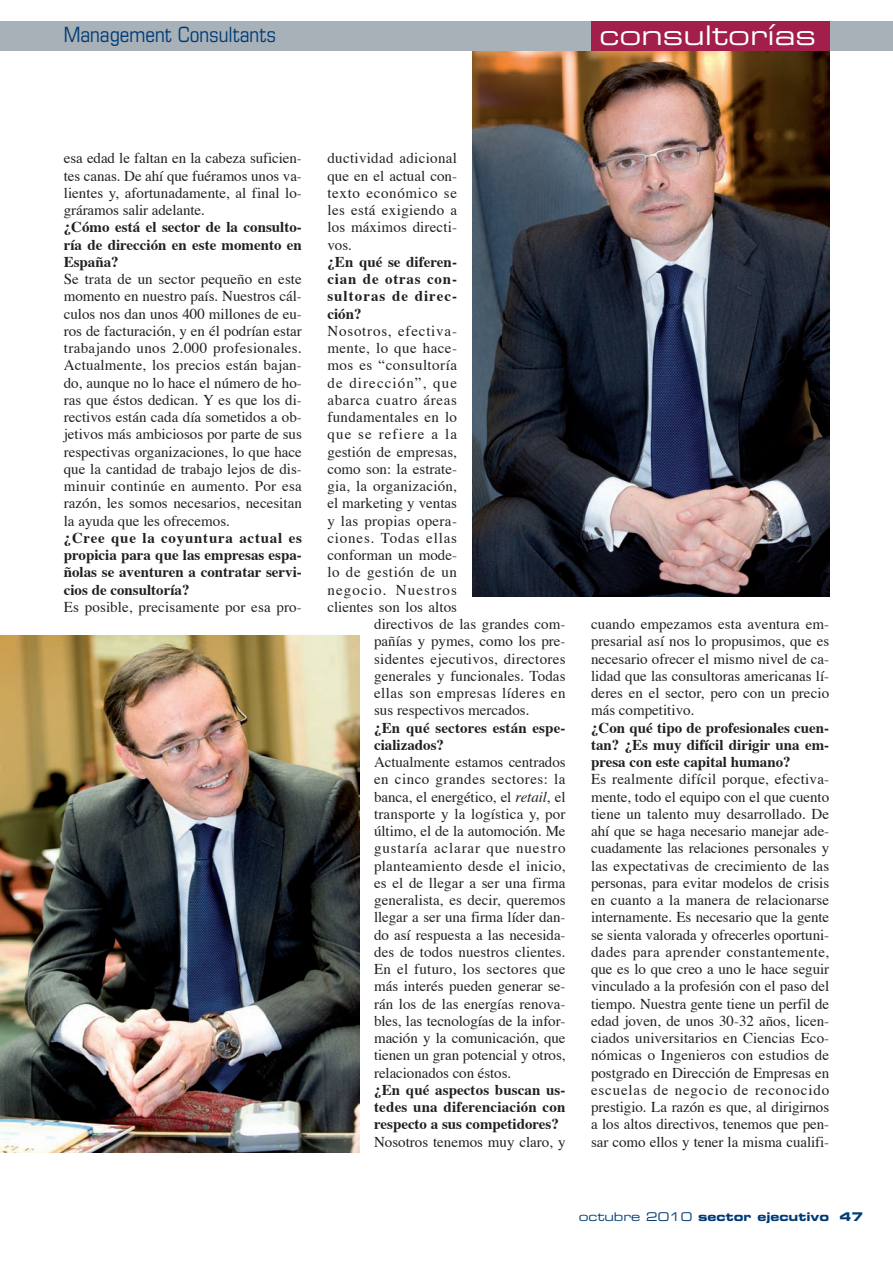
<style>
.page{position:relative;width:893px;height:1263px;background:#fff}
.page>*{position:absolute;margin:0;border:0;box-sizing:border-box;transform-origin:0 0}
.t1{font:27px "Eurostile Extended Two";color:#fff}
.t2{font:condensed 21px "Eurostile";color:#013b77}
.t3{font:15px/17.2px "Times";letter-spacing:.005em;color:#231f20;text-align:justify}
.t4{font:700 15px/17.2px "Times";color:#231f20;text-align:justify}
.t5{font:15px "Times";letter-spacing:.03em;color:#231f20}
.t6{font:15px "Times";letter-spacing:.055em;color:#231f20}
.t7{font:15px "Times";letter-spacing:.075em;color:#231f20}
.t8{font:15px "Times";letter-spacing:.045em;color:#231f20}
.t9{font:15px "Times";letter-spacing:.025em;color:#231f20}
.t10{font:15px "Times";letter-spacing:.07em;color:#231f20}
.t11{font:15px "Times";letter-spacing:.04em;color:#231f20}
.t12{font:12px "Eurostile Bold Extended Two";color:#013b77}
.s1{font-style:italic}
.s2{font-family:"Eurostile Extended Two"}
</style>
<div class="page">
<img style="left:472px;top:51px;width:357px;height:545px">
<img style="left:0;top:635px;width:359px;height:517px">
<div style="left:0;top:21px;width:893px;height:30px;background:#a8b1b7"></div>
<div style="left:591px;top:21px;width:238px;height:30px;background:#a21e4b"></div>
<h2 class="t2" style="left:64px;top:27px;width:214px">Management Consultants</h2>
<h1 class="t1" style="left:600px;top:26px;width:218px">consultorías</h1>
<p class="t3" style="left:64px;top:151px;width:240px">esa edad le faltan en la cabeza suficien&shy;tes canas. De ahí que fuéramos unos va&shy;lientes y, afortunadamente, al final lo&shy;gráramos salir adelante.</p>
<p class="t4" style="left:64px;top:220px;width:240px">¿Cómo está el sector de la consulto&shy;ría de dirección en este momento en España?</p>
<p class="t3" style="left:64px;top:272px;width:240px">Se trata de un sector pequeño en este momento en nuestro país. Nuestros cál&shy;culos nos dan unos 400 millones de eu&shy;ros de facturación, y en él podrían estar trabajando unos 2.000 profesionales.<br>Actualmente, los precios están bajan&shy;do, aunque no lo hace el número de ho&shy;ras que éstos dedican. Y es que los di&shy;rectivos están cada día sometidos a ob&shy;jetivos más ambiciosos por parte de sus respectivas organizaciones, lo que hace que la cantidad de trabajo lejos de dis&shy;minuir continúe en aumento. Por esa razón, les somos necesarios, necesitan la ayuda que les ofrecemos.</p>
<p class="t4" style="left:64px;top:530px;width:240px">¿Cree que la coyuntura actual es propicia para que las empresas espa&shy;ñolas se aventuren a contratar servi&shy;cios de consultoría?</p>
<p class="t3" style="left:64px;top:599px;width:240px">Es posible, precisamente por esa pro-</p>
<p class="t3" style="left:327px;top:151px;width:131px">ductividad adicional que en el actual con&shy;texto económico se les está exigiendo a los máximos directi&shy;vos.</p>
<p class="t4" style="left:327px;top:254px;width:131px">¿En qué se diferen&shy;cian de otras con&shy;sultoras de direc&shy;ción?</p>
<p class="t6" style="left:327px;top:325px;width:131px">Nosotros, efectiva-</p>
<p class="t5" style="left:327px;top:342px;width:131px">mente, lo que hace-</p>
<p class="t5" style="left:327px;top:359px;width:131px">mos es “consultoría</p>
<p class="t10" style="left:327px;top:376px;width:131px">de dirección”, que</p>
<p class="t8" style="left:327px;top:394px;width:131px">abarca cuatro áreas</p>
<p class="t3" style="left:327px;top:410px;width:131px">fundamentales en lo</p>
<p class="t7" style="left:327px;top:428px;width:131px">que se refiere a la</p>
<p class="t3" style="left:327px;top:444px;width:131px">gestión de empresas,</p>
<p class="t3" style="left:327px;top:461px;width:131px">como son: la estrate-</p>
<p class="t3" style="left:327px;top:479px;width:131px">gia, la organización,</p>
<p class="t3" style="left:327px;top:496px;width:131px">el marketing y ventas</p>
<p class="t9" style="left:327px;top:514px;width:131px">y las propias opera-</p>
<p class="t6" style="left:327px;top:532px;width:131px">ciones. Todas ellas</p>
<p class="t3" style="left:327px;top:548px;width:131px">conforman un mode-</p>
<p class="t11" style="left:327px;top:566px;width:131px">lo de gestión de un</p>
<p class="t7" style="left:327px;top:583px;width:131px">negocio. Nuestros</p>
<p class="t3" style="left:327px;top:599px;width:131px">clientes son los altos</p>
<p class="t3" style="left:374px;top:617px;width:193px">directivos de las grandes com-</p>
<p class="t3" style="left:374px;top:634px;width:193px">pañías y pymes, como los pre-</p>
<p class="t3" style="left:374px;top:651px;width:193px">sidentes ejecutivos, directores</p>
<p class="t3" style="left:374px;top:668px;width:193px">generales y funcionales. Todas</p>
<p class="t5" style="left:374px;top:687px;width:193px">ellas son empresas líderes en</p>
<p class="t3" style="left:374px;top:703px;width:157px">sus respectivos mercados.</p>
<p class="t4" style="left:374px;top:720px;width:193px">¿En qué sectores están espe&shy;cializados?</p>
<p class="t3" style="left:374px;top:755px;width:193px">Actualmente estamos centrados en cinco grandes sectores: la banca, el energético, el <span class="s1">retail</span>, el transporte y la logística y, por último, el de la automoción. Me gustaría aclarar que nuestro planteamiento desde el inicio, es el de llegar a ser una firma generalista, es decir, queremos llegar a ser una firma líder dan&shy;do así respuesta a las necesida&shy;des de todos nuestros clientes.<br>En el futuro, los sectores que más interés pueden generar se&shy;rán los de las energías renova&shy;bles, las tecnologías de la infor&shy;mación y la comunicación, que tienen un gran potencial y otros, relacionados con éstos.</p>
<p class="t4" style="left:374px;top:1082px;width:193px">¿En qué aspectos buscan us&shy;tedes una diferenciación con respecto a sus competidores?</p>
<p class="t3" style="left:374px;top:1134px;width:193px">Nosotros tenemos muy claro, y</p>
<p class="t3" style="left:591px;top:617px;width:240px">cuando empezamos esta aventura em&shy;presarial así nos lo propusimos, que es necesario ofrecer el mismo nivel de ca&shy;lidad que las consultoras americanas lí&shy;deres en el sector, pero con un precio más competitivo.</p>
<p class="t4" style="left:591px;top:720px;width:240px">¿Con qué tipo de profesionales cuen&shy;tan? ¿Es muy difícil dirigir una em&shy;presa con este capital humano?</p>
<p class="t3" style="left:591px;top:772px;width:240px">Es realmente difícil porque, efectiva&shy;mente, todo el equipo con el que cuento tiene un talento muy desarrollado. De ahí que se haga necesario manejar ade&shy;cuadamente las relaciones personales y las expectativas de crecimiento de las personas, para evitar modelos de crisis en cuanto a la manera de relacionarse internamente. Es necesario que la gente se sienta valorada y ofrecerles oportuni&shy;dades para aprender constantemente, que es lo que creo a uno le hace seguir vinculado a la profesión con el paso del tiempo. Nuestra gente tiene un perfil de edad joven, de unos 30-32 años, licen&shy;ciados universitarios en Ciencias Eco&shy;nómicas o Ingenieros con estudios de postgrado en Dirección de Empresas en escuelas de negocio de reconocido prestigio. La razón es que, al dirigirnos a los altos directivos, tenemos que pen&shy;sar como ellos y tener la misma cualifi-</p>
<p class="t12" style="left:579px;top:1212px;width:286px"><span class="s2">octubre 2010</span> sector ejecutivo 47</p>
</div>
